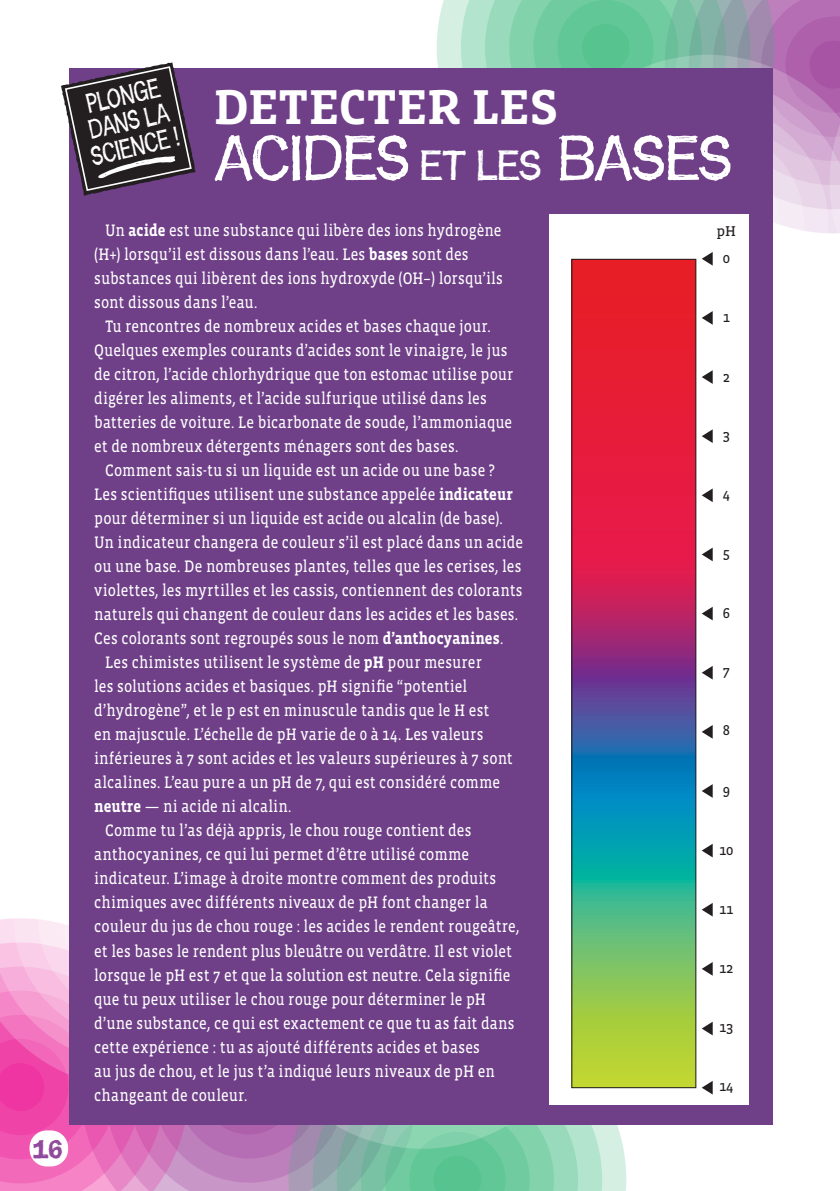
<style>
.page{position:relative;width:840px;height:1191px;background:#fff}
.page>*{position:absolute;margin:0;border:0;box-sizing:border-box;transform-origin:0 0}
.t1{font:300 63.2px "Franklin Gothic Hand";letter-spacing:-.015em;color:#fff}
.t2{font:700 48.4px "Marselis Slab Pro";letter-spacing:.01em;color:#fff}
.t3{font:300 27.2px/26px "Franklin Gothic Hand";color:#fff;scale:.8 1}
.t4{font:26px "Franklin Gothic Hand Demi";color:#90499c}
.t5{font:17px/24px "Vista Slab OT";letter-spacing:.01em;color:#fff;scale:.87 1}
.t6{font:14.6px "Vista Slab OT";color:#231f20}
.s1{font-size:42px}
.s2{font-weight:700}
</style>
<div class="page">
<svg style="left:584px;top:1124px;width:51px;height:67px;fill:#d5f0e3"></svg>
<svg style="left:0;top:1096px;width:584px;height:95px;background:#ac98b0"></svg>
<svg style="left:0;top:918px;width:69px;height:178px;background:#f593cd"></svg>
<svg style="left:436px;top:0;width:63px;height:68px;background:#bee7d4"></svg>
<div style="left:69px;top:68px;width:703px;height:1056px;background:#6f4088"></div>
<div style="left:549px;top:214px;width:199px;height:890px;background:#fff"></div>
<svg style="left:573px;top:266px;width:121px;height:820px;background:#945f65"></svg>
<div style="left:571px;top:259px;width:125px;height:829px;border:1px solid #232020"></div>
<svg style="left:499px;top:0;width:340px;height:266px"></svg>
<svg style="left:702px;top:311px;width:10px;height:14px"></svg>
<svg style="left:702px;top:370px;width:10px;height:14px"></svg>
<svg style="left:702px;top:430px;width:10px;height:13px"></svg>
<svg style="left:702px;top:489px;width:10px;height:13px"></svg>
<svg style="left:702px;top:548px;width:10px;height:13px"></svg>
<svg style="left:702px;top:607px;width:10px;height:13px"></svg>
<svg style="left:702px;top:666px;width:10px;height:13px"></svg>
<svg style="left:702px;top:725px;width:10px;height:13px"></svg>
<svg style="left:702px;top:784px;width:10px;height:14px"></svg>
<svg style="left:702px;top:844px;width:10px;height:13px"></svg>
<svg style="left:702px;top:903px;width:10px;height:13px"></svg>
<svg style="left:702px;top:962px;width:10px;height:13px"></svg>
<svg style="left:702px;top:1081px;width:10px;height:13px"></svg>
<svg style="left:702px;top:1022px;width:10px;height:13px"></svg>
<svg style="left:61px;top:62px;width:135px;height:134px"></svg>
<div style="left:29px;top:1130px;width:39px;height:36px;background:#fff;border-radius:17px"></div>
<h3 class="t4" style="left:33px;top:1134px;width:30px">16</h3>
<h3 class="t3" style="left:77px;top:93px;width:113px;rotate:-13deg">PLONGE<br>DANS LA<br>SCIENCE !</h3>
<h2 class="t2" style="left:214px;top:77px;width:345px">DETECTER LES</h2>
<h1 class="t1" style="left:214px;top:122px;width:519px">ACIDES <span class="s1">ET LES</span> BASES</h1>
<p class="t5" style="left:94px;top:219px;width:471px;text-indent:11px">Un <span class="s2">acide</span> est une substance qui libère des ions hydrogène (H+) lorsqu’il est dissous dans l’eau. Les <span class="s2">bases</span> sont des substances qui libèrent des ions hydroxyde (OH–) lorsqu’ils sont dissous dans l’eau.</p>
<p class="t5" style="left:94px;top:315px;width:483px;text-indent:11px">Tu rencontres de nombreux acides et bases chaque jour.<br>Quelques exemples courants d’acides sont le vinaigre, le jus de citron, l’acide chlorhydrique que ton estomac utilise pour digérer les aliments, et l’acide sulfurique utilisé dans les batteries de voiture. Le bicarbonate de soude, l’ammoniaque et de nombreux détergents ménagers sont des bases.</p>
<p class="t5" style="left:105px;top:459px;width:449px">Comment sais-tu si un liquide est un acide ou une base ?</p>
<p class="t5" style="left:94px;top:483px;width:482px">Les scientifiques utilisent une substance appelée <span class="s2">indicateur</span></p>
<p class="t5" style="left:94px;top:507px;width:471px">pour déterminer si un liquide est acide ou alcalin (de base).</p>
<p class="t5" style="left:94px;top:531px;width:494px">Un indicateur changera de couleur s’il est placé dans un acide</p>
<p class="t5" style="left:94px;top:555px;width:492px">ou une base. De nombreuses plantes, telles que les cerises, les</p>
<p class="t5" style="left:94px;top:579px;width:493px">violettes, les myrtilles et les cassis, contiennent des colorants</p>
<p class="t5" style="left:94px;top:603px;width:488px">naturels qui changent de couleur dans les acides et les bases.</p>
<p class="t5" style="left:94px;top:627px;width:471px">Ces colorants sont regroupés sous le nom <span class="s2">d’anthocyanines</span>.</p>
<p class="t5" style="left:105px;top:651px;width:434px">Les chimistes utilisent le système de <span class="s2">pH</span> pour mesurer</p>
<p class="t5" style="left:94px;top:675px;width:430px">les solutions acides et basiques. pH signifie “potentiel</p>
<p class="t5" style="left:94px;top:699px;width:455px">d’hydrogène”, et le p est en minuscule tandis que le H est</p>
<p class="t5" style="left:94px;top:723px;width:448px">en majuscule. L’échelle de pH varie de 0 à 14. Les valeurs</p>
<p class="t5" style="left:94px;top:747px;width:482px">inférieures à 7 sont acides et les valeurs supérieures à 7 sont</p>
<p class="t5" style="left:94px;top:771px;width:468px">alcalines. L’eau pure a un pH de 7, qui est considéré comme</p>
<p class="t5" style="left:94px;top:795px;width:228px"><span class="s2">neutre</span> — ni acide ni alcalin.</p>
<p class="t5" style="left:105px;top:819px;width:422px">Comme tu l’as déjà appris, le chou rouge contient des</p>
<p class="t5" style="left:94px;top:843px;width:432px">anthocyanines, ce qui lui permet d’être utilisé comme</p>
<p class="t5" style="left:94px;top:867px;width:463px">indicateur. L’image à droite montre comment des produits</p>
<p class="t5" style="left:94px;top:891px;width:453px">chimiques avec différents niveaux de pH font changer la</p>
<p class="t5" style="left:94px;top:915px;width:490px">couleur du jus de chou rouge : les acides le rendent rougeâtre,</p>
<p class="t5" style="left:94px;top:939px;width:481px">et les bases le rendent plus bleuâtre ou verdâtre. Il est violet</p>
<p class="t5" style="left:94px;top:963px;width:479px">lorsque le pH est 7 et que la solution est neutre. Cela signifie</p>
<p class="t5" style="left:94px;top:987px;width:451px">que tu peux utiliser le chou rouge pour déterminer le pH</p>
<p class="t5" style="left:94px;top:1011px;width:484px">d’une substance, ce qui est exactement ce que tu as fait dans</p>
<p class="t5" style="left:94px;top:1035px;width:444px">cette expérience : tu as ajouté différents acides et bases</p>
<p class="t5" style="left:94px;top:1059px;width:462px">au jus de chou, et le jus t’a indiqué leurs niveaux de pH en</p>
<p class="t5" style="left:94px;top:1083px;width:177px">changeant de couleur.</p>
<p class="t6" style="left:716px;top:224px;width:21px">pH</p>
<p class="t6" style="left:722px;top:251px;width:9px">0</p>
<p class="t6" style="left:722px;top:310px;width:9px">1</p>
<p class="t6" style="left:722px;top:369px;width:9px">2</p>
<p class="t6" style="left:722px;top:428px;width:9px">3</p>
<p class="t6" style="left:722px;top:487px;width:9px">4</p>
<p class="t6" style="left:722px;top:546px;width:9px">5</p>
<p class="t6" style="left:722px;top:605px;width:9px">6</p>
<p class="t6" style="left:722px;top:663px;width:9px">7</p>
<p class="t6" style="left:722px;top:723px;width:9px">8</p>
<p class="t6" style="left:722px;top:782px;width:9px">9</p>
<p class="t6" style="left:718px;top:842px;width:16px">10</p>
<p class="t6" style="left:718px;top:901px;width:16px">11</p>
<p class="t6" style="left:718px;top:960px;width:16px">12</p>
<p class="t6" style="left:718px;top:1019px;width:16px">13</p>
<p class="t6" style="left:718px;top:1078px;width:16px">14</p>
</div>
